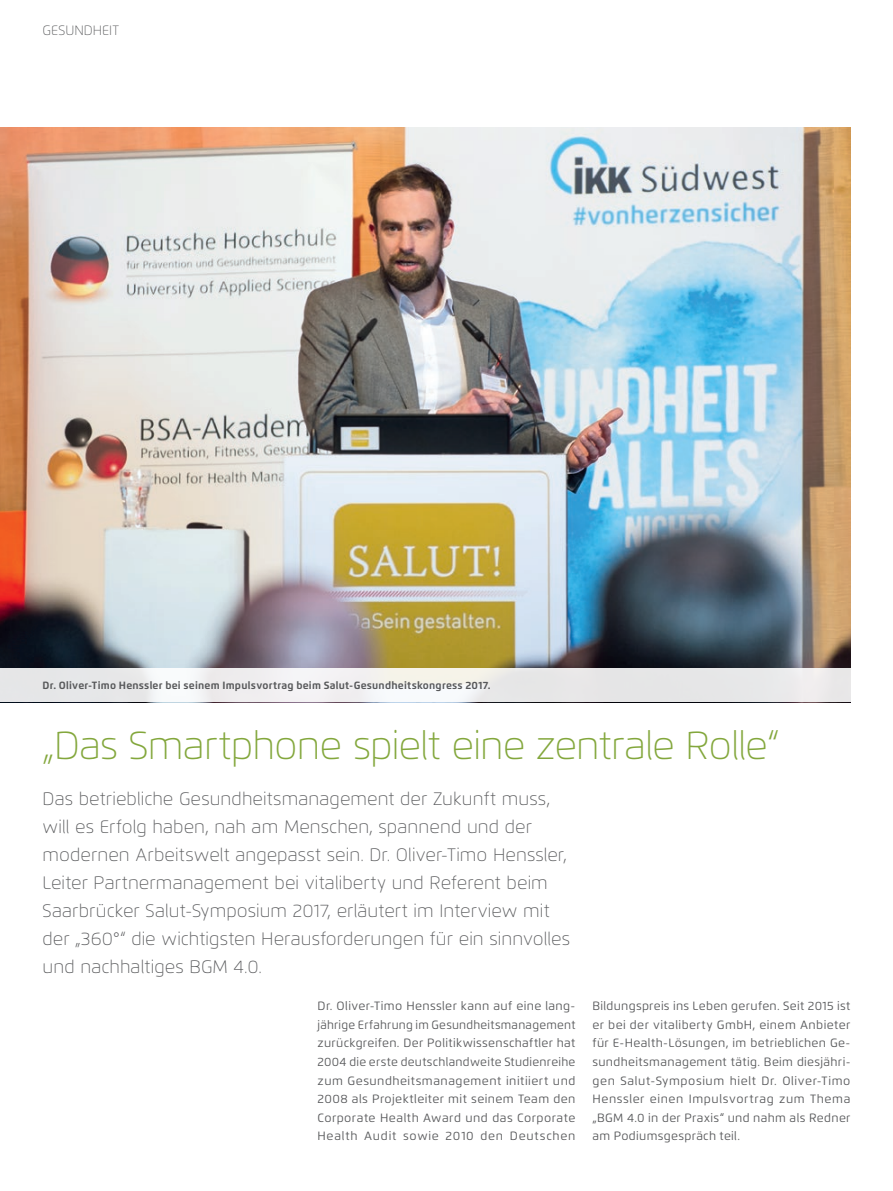
<style>
.page{position:relative;width:893px;height:1191px;background:#fff}
.page>*{position:absolute;margin:0;border:0;box-sizing:border-box;transform-origin:0 0}
.t1{font:100 39px "Flexo";letter-spacing:-.02em;color:#83a73c}
.t2{font:100 18px/27.9px "Flexo";letter-spacing:.005em;color:#57585a}
.t3{font:100 13.5px "Flexo";color:#57585a}
.t4{font:12px/18.6px "Flexo";letter-spacing:.035em;color:#57585a;text-align:justify}
.t5{font:700 10.5px "Flexo";letter-spacing:.02em;color:#57585a}
</style>
<div class="page">
<img style="left:0;top:128px;width:850px;height:540px">
<svg style="left:0;top:668px;width:850px;height:34px;fill:#e9e8e9"></svg>
<p class="t3" style="left:43px;top:22px;width:78px">GESUNDHEIT</p>
<p class="t5" style="left:43px;top:679px;width:450px">Dr. Oliver-Timo Henssler bei seinem Impulsvortrag beim Salut-Gesundheitskongress 2017.</p>
<h1 class="t1" style="left:43px;top:722px;width:738px">„Das Smartphone spielt eine zentrale Rolle“</h1>
<p class="t2" style="left:43px;top:785px;width:529px">Das betriebliche Gesundheitsmanagement der Zukunft muss, will es Erfolg haben, nah am Menschen, spannend und der modernen Arbeitswelt angepasst sein. Dr. Oliver-Timo Henssler, Leiter Partnermanagement bei vitaliberty und Referent beim Saarbrücker Salut-Symposium 2017, erläutert im Interview mit der „360°“ die wichtigsten Herausforderungen für ein sinnvolles und nachhaltiges BGM 4.0.</p>
<p class="t4" style="left:317px;top:996px;width:259px">Dr. Oliver-Timo Henssler kann auf eine lang&shy;jährige Erfahrung im Gesundheitsmanagement zurückgreifen. Der Politikwissenschaftler hat 2004 die erste deutschlandweite Studienreihe zum Gesundheitsmanagement initiiert und 2008 als Projektleiter mit seinem Team den Corporate Health Award und das Corporate Health Audit sowie 2010 den Deutschen</p>
<p class="t4" style="left:592px;top:996px;width:259px">Bildungspreis ins Leben gerufen. Seit 2015 ist er bei der vitaliberty GmbH, einem Anbieter für E-Health-Lösungen, im betrieblichen Ge&shy;sundheitsmanagement tätig. Beim diesjähri&shy;gen Salut-Symposium hielt Dr. Oliver-Timo Henssler einen Impulsvortrag zum Thema „BGM 4.0 in der Praxis“ und nahm als Redner am Podiumsgespräch teil.</p>
</div>
